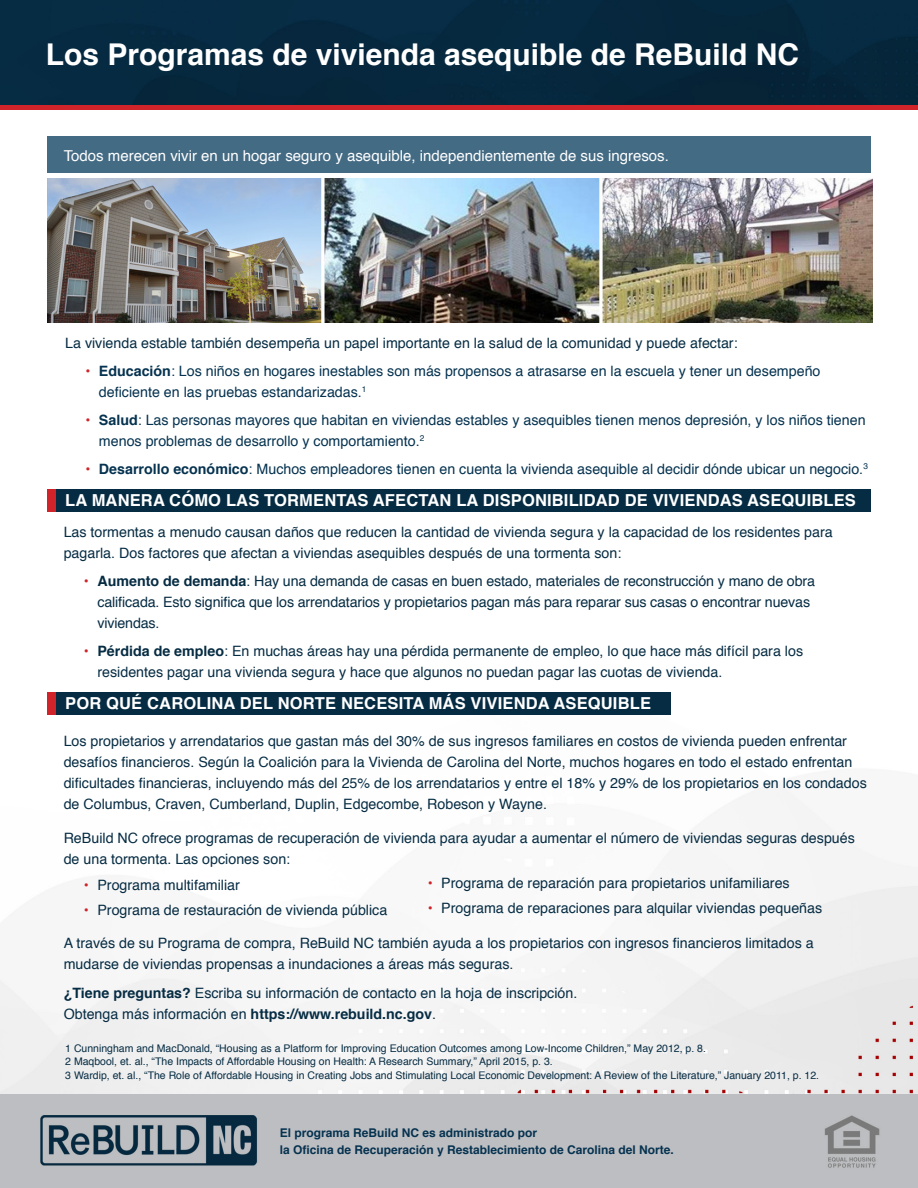
<style>
.page{position:relative;width:918px;height:1188px;background:#fff}
.page>*{position:absolute;margin:0;border:0;box-sizing:border-box;transform-origin:0 0}
.t1{font:700 30px "Helvetica";color:#fff}
.t2{font:700 16.5px "Helvetica";letter-spacing:.01em;color:#fff}
.Regular_White_Paragr{font:15px "Helvetica";color:#fff}
.Regular{font:14.25px/21px "Helvetica";color:#062c43}
.t3{font:14.25px/21px "Helvetica";color:#05324f}
.t4{font:700 12px "Helvetica";color:#05324f}
.LEgales{font:10.5px "Helvetica";color:#062c43}
.s1{font-weight:700;color:#d1232a}
.s2{font-weight:700}
.s3{color:#d1232a}
</style>
<div class="page">
<img style="left:0;top:172px;width:918px;height:922px">
<div style="left:0;top:0;width:918px;height:110px;background:#d1232a"></div>
<div style="left:47px;top:489px;width:304px;height:23px;background:#d1232a"></div>
<div style="left:47px;top:692px;width:304px;height:23px;background:#d1232a"></div>
<div style="left:56px;top:489px;width:815px;height:23px;background:#062c43"></div>
<div style="left:56px;top:692px;width:615px;height:23px;background:#062c43"></div>
<div style="left:0;top:0;width:918px;height:105px;background:#06283e"></div>
<div style="left:47px;top:136px;width:824px;height:36px;background:#446b84"></div>
<img style="left:0;top:1094px;width:918px;height:93px">
<img style="left:47px;top:179px;width:825px;height:144px">
<p class="t1" style="left:46px;top:30px;width:755px">Los Programas de vivienda asequible de ReBuild NC</p>
<p class="Regular_White_Paragr" style="left:64px;top:144px;width:607px">Todos merecen vivir en un hogar seguro y asequible, independientemente de sus ingresos.</p>
<p class="Regular" style="left:65px;top:333px;width:674px">La vivienda estable también desempeña un papel importante en la salud de la comunidad y puede afectar:</p>
<p class="t3" style="left:99px;top:361px;width:723px;text-indent:-14px"><span class="s1">•</span> <span class="s2">Educación</span>: Los niños en hogares inestables son más propensos a atrasarse en la escuela y tener un desempeño deficiente en las pruebas estandarizadas.<sup>1</sup></p>
<p class="t3" style="left:99px;top:410px;width:768px;text-indent:-14px"><span class="s1">•</span> <span class="s2">Salud</span>: Las personas mayores que habitan en viviendas estables y asequibles tienen menos depresión, y los niños tienen menos problemas de desarrollo y comportamiento.<sup>2</sup></p>
<p class="t3" style="left:85px;top:459px;width:784px"><span class="s1">•</span> <span class="s2">Desarrollo económico</span>: Muchos empleadores tienen en cuenta la vivienda asequible al decidir dónde ubicar un negocio.<sup>3</sup></p>
<p class="t2" style="left:65px;top:487px;width:792px">LA MANERA CÓMO LAS TORMENTAS AFECTAN LA DISPONIBILIDAD DE VIVIENDAS ASEQUIBLES</p>
<p class="Regular" style="left:64px;top:522px;width:771px">Las tormentas a menudo causan daños que reducen la cantidad de vivienda segura y la capacidad de los residentes para pagarla. Dos factores que afectan a viviendas asequibles después de una tormenta son:</p>
<p class="Regular" style="left:97px;top:571px;width:719px;text-indent:-14px"><span class="s1">•</span> <span class="s2">Aumento de demanda</span>: Hay una demanda de casas en buen estado, materiales de reconstrucción y mano de obra calificada. Esto significa que los arrendatarios y propietarios pagan más para reparar sus casas o encontrar nuevas viviendas.</p>
<p class="Regular" style="left:97px;top:641px;width:707px;text-indent:-14px"><span class="s1">•</span> <span class="s2">Pérdida de empleo</span>: En muchas áreas hay una pérdida permanente de empleo, lo que hace más difícil para los residentes pagar una vivienda segura y hace que algunos no puedan pagar las cuotas de vivienda.</p>
<p class="t2" style="left:65px;top:690px;width:587px">POR QUÉ CAROLINA DEL NORTE NECESITA MÁS VIVIENDA ASEQUIBLE</p>
<p class="Regular" style="left:64px;top:731px;width:805px">Los propietarios y arrendatarios que gastan más del 30% de sus ingresos familiares en costos de vivienda pueden enfrentar desafíos financieros. Según la Coalición para la Vivienda de Carolina del Norte, muchos hogares en todo el estado enfrentan dificultades financieras, incluyendo más del 25% de los arrendatarios y entre el 18% y 29% de los propietarios en los condados de Columbus, Craven, Cumberland, Duplin, Edgecombe, Robeson y Wayne.</p>
<p class="Regular" style="left:64px;top:828px;width:793px">ReBuild NC ofrece programas de recuperación de vivienda para ayudar a aumentar el número de viviendas seguras después de una tormenta. Las opciones son:</p>
<p class="Regular" style="left:84px;top:875px;width:158px"><span class="s3">•</span> Programa multifamiliar</p>
<p class="Regular" style="left:84px;top:900px;width:305px"><span class="s3">•</span> Programa de restauración de vivienda pública</p>
<p class="Regular" style="left:428px;top:873px;width:363px"><span class="s3">•</span> Programa de reparación para propietarios unifamiliares</p>
<p class="Regular" style="left:428px;top:898px;width:396px"><span class="s3">•</span> Programa de reparaciones para alquilar viviendas pequeñas</p>
<p class="Regular" style="left:64px;top:933px;width:752px">A través de su Programa de compra, ReBuild NC también ayuda a los propietarios con ingresos financieros limitados a mudarse de viviendas propensas a inundaciones a áreas más seguras.</p>
<p class="Regular" style="left:64px;top:983px;width:515px"><span class="s2">¿Tiene preguntas?</span> Escriba su información de contacto en la hoja de inscripción.<br>Obtenga más información en <span class="s2">https://www.rebuild.nc.gov</span>.</p>
<p class="LEgales" style="left:65px;top:1040px;width:642px">1 Cunningham and MacDonald, “Housing as a Platform for Improving Education Outcomes among Low-Income Children,” May 2012, p. 8.</p>
<p class="LEgales" style="left:65px;top:1054px;width:489px">2 Maqbool, et. al., “The Impacts of Affordable Housing on Health: A Research Summary,” April 2015, p. 3.</p>
<p class="LEgales" style="left:65px;top:1067px;width:755px">3 Wardip, et. al., “The Role of Affordable Housing in Creating Jobs and Stimulating Local Economic Development: A Review of the Literature,” January 2011, p. 12.</p>
<p class="t4" style="left:280px;top:1123px;width:259px">El programa ReBuild NC es administrado por</p>
<p class="t4" style="left:280px;top:1140px;width:396px">la Oficina de Recuperación y Restablecimiento de Carolina del Norte.</p>
</div>
